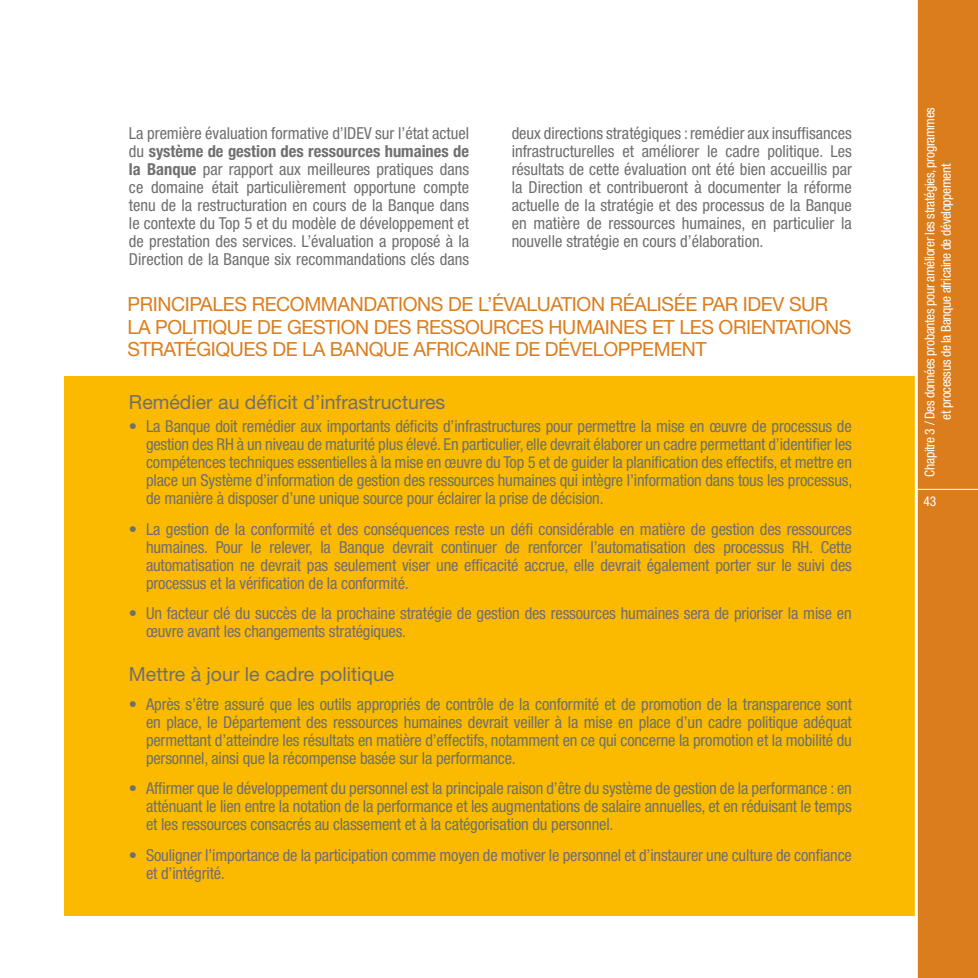
<style>
.page{position:relative;width:978px;height:978px;background:#fff}
.page>*{position:absolute;margin:0;border:0;box-sizing:border-box;transform-origin:0 0}
.t1{font:19.5px/22.5px "Helvetica Neue LT Std";letter-spacing:-.02em;color:#db7d1d}
.t2{font:19.5px "Helvetica Neue LT Std";color:#706f6f}
.t3{font:condensed 16.5px/18px "Helvetica Neue LT Std";letter-spacing:-.01em;color:#706f6f;text-align:justify}
.t4{font:condensed 13.5px/16.2px "Helvetica Neue LT Std";letter-spacing:-.025em;color:#fff;text-align:center}
.s1{font-weight:700}
</style>
<div class="page">
<div style="left:64px;top:376px;width:883px;height:540px;background:#fbba00"></div>
<div style="left:915px;top:0;width:63px;height:978px;background:#db7d1d"></div>
<hr style="left:916px;top:489px;width:62px;height:1px;background:#fff">
<p class="t3" style="left:129px;top:124px;width:342px">La première évaluation formative d’IDEV sur l’état actuel du <span class="s1">système de gestion des ressources humaines de la Banque</span> par rapport aux meilleures pratiques dans ce domaine était particulièrement opportune compte tenu de la restructuration en cours de la Banque dans le contexte du Top 5 et du modèle de développement et de prestation des services. L’évaluation a proposé à la Direction de la Banque six recommandations clés dans</p>
<p class="t3" style="left:512px;top:124px;width:342px">deux directions stratégiques : remédier aux insuffisances infrastructurelles et améliorer le cadre politique. Les résultats de cette évaluation ont été bien accueillis par la Direction et contribueront à documenter la réforme actuelle de la stratégie et des processus de la Banque en matière de ressources humaines, en particulier la nouvelle stratégie en cours d’élaboration.</p>
<p class="t1" style="left:128px;top:293px;width:725px">PRINCIPALES RECOMMANDATIONS DE L’ÉVALUATION RÉALISÉE PAR IDEV SUR<br>LA POLITIQUE DE GESTION DES RESSOURCES HUMAINES ET LES ORIENTATIONS<br>STRATÉGIQUES DE LA BANQUE AFRICAINE DE DÉVELOPPEMENT</p>
<p class="t2" style="left:129px;top:391px;width:318px">Remédier au déficit d’infrastructures</p>
<p class="t3" style="left:146px;top:417px;width:708px;text-indent:-17px">• La Banque doit remédier aux importants déficits d’infrastructures pour permettre la mise en œuvre de processus de gestion des RH à un niveau de maturité plus élevé. En particulier, elle devrait élaborer un cadre permettant d’identifier les compétences techniques essentielles à la mise en œuvre du Top 5 et de guider la planification des effectifs, et mettre en place un Système d’information de gestion des ressources humaines qui intègre l’information dans tous les processus, de manière à disposer d’une unique source pour éclairer la prise de décision.</p>
<p class="t3" style="left:146px;top:520px;width:707px;text-indent:-17px">• La gestion de la conformité et des conséquences reste un défi considérable en matière de gestion des ressources humaines. Pour le relever, la Banque devrait continuer de renforcer l’automatisation des processus RH. Cette automatisation ne devrait pas seulement viser une efficacité accrue, elle devrait également porter sur le suivi des processus et la vérification de la conformité.</p>
<p class="t3" style="left:146px;top:604px;width:707px;text-indent:-17px">• Un facteur clé du succès de la prochaine stratégie de gestion des ressources humaines sera de prioriser la mise en œuvre avant les changements stratégiques.</p>
<p class="t2" style="left:129px;top:662px;width:267px">Mettre à jour le cadre politique</p>
<p class="t3" style="left:146px;top:695px;width:707px;text-indent:-17px">• Après s’être assuré que les outils appropriés de contrôle de la conformité et de promotion de la transparence sont en place, le Département des ressources humaines devrait veiller à la mise en place d’un cadre politique adéquat permettant d’atteindre les résultats en matière d’effectifs, notamment en ce qui concerne la promotion et la mobilité du personnel, ainsi que la récompense basée sur la performance.</p>
<p class="t3" style="left:146px;top:779px;width:707px;text-indent:-17px">• Affirmer que le développement du personnel est la principale raison d’être du système de gestion de la performance : en atténuant le lien entre la notation de la performance et les augmentations de salaire annuelles, et en réduisant le temps et les ressources consacrés au classement et à la catégorisation du personnel.</p>
<p class="t3" style="left:146px;top:846px;width:707px;text-indent:-17px">• Souligner l’importance de la participation comme moyen de motiver le personnel et d’instaurer une culture de confiance et d’intégrité.</p>
<p class="t4" style="left:922px;top:477px;width:371px;rotate:-90deg">Chapitre 3 / Des données probantes pour améliorer les stratégies, programmes et processus de la Banque africaine de développement</p>
<p class="t4" style="left:923px;top:493px;width:14px">43</p>
</div>
